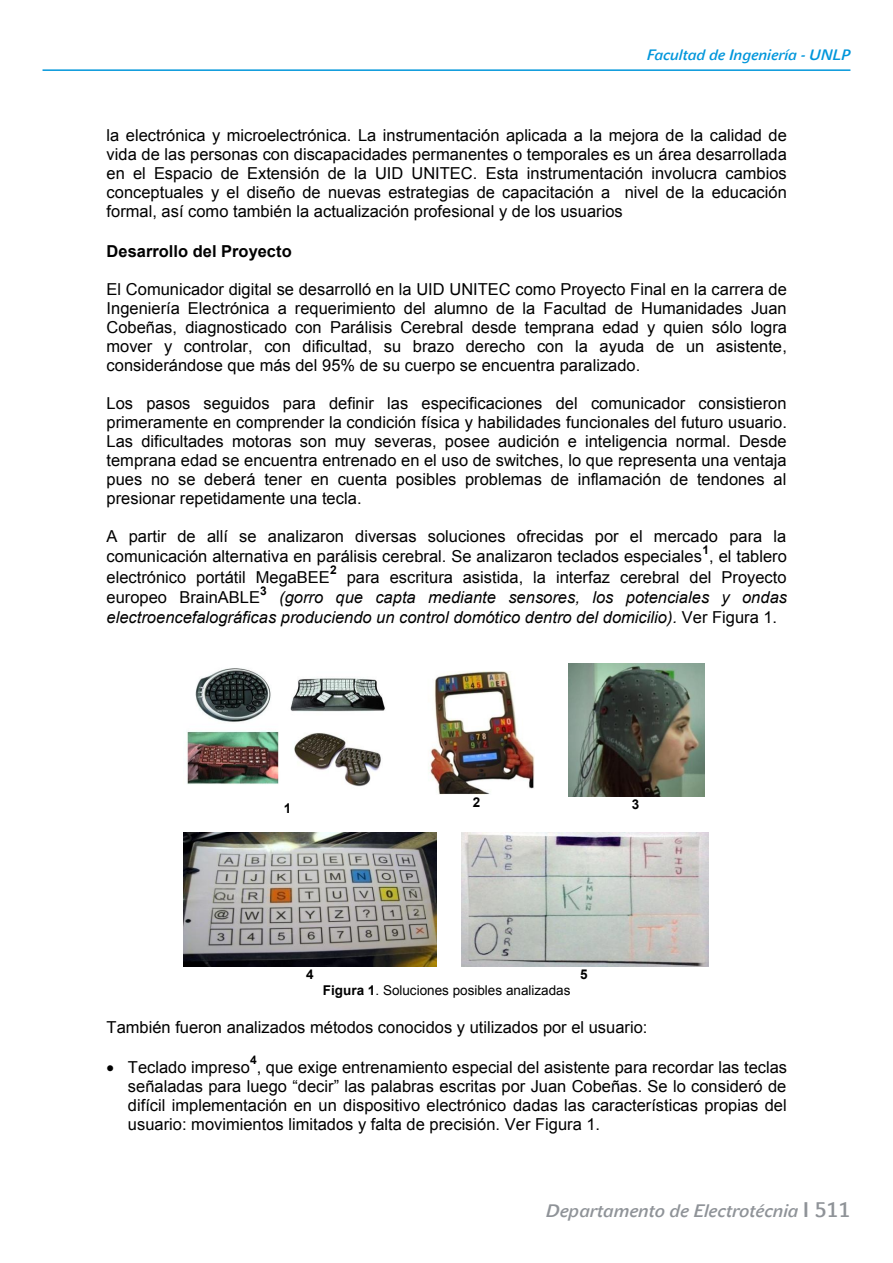
<style>
.page{position:relative;width:893px;height:1263px;background:#fff}
.page>*{position:absolute;margin:0;border:0;box-sizing:border-box;transform-origin:0 0}
.t1{font:italic 18px "John Sans Med CE";color:#8f9398}
.t2{font:16.5px/18.9px "Arial";color:#000;text-align:justify}
.t3{font:italic 16.5px/19.2px "Arial";color:#000}
.t4{font:700 16.5px "Arial";color:#000}
.t5{font:italic 15px "John Sans Med CE";color:#0096db}
.t6{font:13.5px "Arial";color:#000}
.t7{font:700 13.5px "Arial";color:#000}
.t8{font:700 12px "Arial";color:#000}
.s1{font-style:normal}
.s2{font-weight:700}
.s3{font-style:inherit}
.s4{font-family:"John Sans Med SCCE";font-style:normal;font-size:21px}
</style>
<div class="page">
<hr style="left:43px;top:69px;width:807px;height:2px;background:#0096db">
<img style="left:186px;top:668px;width:199px;height:119px">
<img style="left:430px;top:671px;width:104px;height:124px">
<img style="left:568px;top:663px;width:136px;height:133px">
<img style="left:184px;top:832px;width:253px;height:134px">
<img style="left:461px;top:832px;width:248px;height:134px">
<p class="t5" style="left:647px;top:46px;width:205px">Facultad de Ingeniería - UNLP</p>
<p class="t2" style="left:107px;top:126px;width:682px">la electrónica y microelectrónica. La instrumentación aplicada a la mejora de la calidad de vida de las personas con discapacidades permanentes o temporales es un área desarrollada en el Espacio de Extensión de la UID UNITEC. Esta instrumentación involucra cambios conceptuales y el diseño de nuevas estrategias de capacitación a nivel de la educación formal, así como también la actualización profesional y de los usuarios</p>
<p class="t4" style="left:107px;top:240px;width:187px">Desarrollo del Proyecto</p>
<p class="t2" style="left:107px;top:280px;width:682px">El Comunicador digital se desarrolló en la UID UNITEC como Proyecto Final en la carrera de Ingeniería Electrónica a requerimiento del alumno de la Facultad de Humanidades Juan Cobeñas, diagnosticado con Parálisis Cerebral desde temprana edad y quien sólo logra mover y controlar, con dificultad, su brazo derecho con la ayuda de un asistente, considerándose que más del 95% de su cuerpo se encuentra paralizado.</p>
<p class="t2" style="left:107px;top:394px;width:682px">Los pasos seguidos para definir las especificaciones del comunicador consistieron primeramente en comprender la condición física y habilidades funcionales del futuro usuario.<br>Las dificultades motoras son muy severas, posee audición e inteligencia normal. Desde temprana edad se encuentra entrenado en el uso de switches, lo que representa una ventaja pues no se deberá tener en cuenta posibles problemas de inflamación de tendones al presionar repetidamente una tecla.</p>
<p class="t2" style="left:107px;top:526px;width:682px;line-height:20.4px">A partir de allí se analizaron diversas soluciones ofrecidas por el mercado para la comunicación alternativa en parálisis cerebral. Se analizaron teclados especiales , el tablero</p>
<p class="t8" style="left:702px;top:541px;width:8px">1</p>
<p class="t8" style="left:330px;top:562px;width:8px">2</p>
<p class="t2" style="left:347px;top:568px;width:441px">para escritura asistida, la interfaz cerebral del Proyecto</p>
<p class="t2" style="left:107px;top:568px;width:225px">electrónico portátil MegaBEE</p>
<p class="t8" style="left:260px;top:583px;width:8px">3</p>
<p class="t3" style="left:107px;top:588px;width:682px;text-indent:173px">(gorro que capta mediante sensores, los potenciales y ondas electroencefalográficas produciendo un control domótico dentro del domicilio). <span class="s1">Ver Figura 1.</span></p>
<p class="t2" style="left:107px;top:588px;width:155px">europeo BrainABLE</p>
<p class="t7" style="left:284px;top:799px;width:9px">1</p>
<p class="t7" style="left:473px;top:793px;width:9px">2</p>
<p class="t7" style="left:632px;top:795px;width:9px">3</p>
<p class="t7" style="left:306px;top:965px;width:9px">4</p>
<p class="t7" style="left:580px;top:965px;width:9px">5</p>
<p class="t6" style="left:323px;top:981px;width:249px"><span class="s2">Figura 1</span>. Soluciones posibles analizadas</p>
<p class="t2" style="left:107px;top:1018px;width:542px">También fueron analizados métodos conocidos y utilizados por el usuario:</p>
<p class="t2" style="left:107px;top:1057px;width:682px">• Teclado impreso , que exige entrenamiento especial del asistente para recordar las teclas</p>
<p class="t8" style="left:250px;top:1052px;width:8px">4</p>
<p class="t2" style="left:128px;top:1077px;width:660px"><span class="s3">señaladas para luego “decir” las palabras escritas por Juan Cobeñas. Se lo consideró de </span>difícil implementación en un dispositivo electrónico dadas las características propias del usuario: movimientos limitados y falta de precisión. Ver Figura 1.</p>
<p class="t1" style="left:546px;top:1200px;width:306px">Departamento de Electrotécnia <span class="s4">I 511</span></p>
</div>
